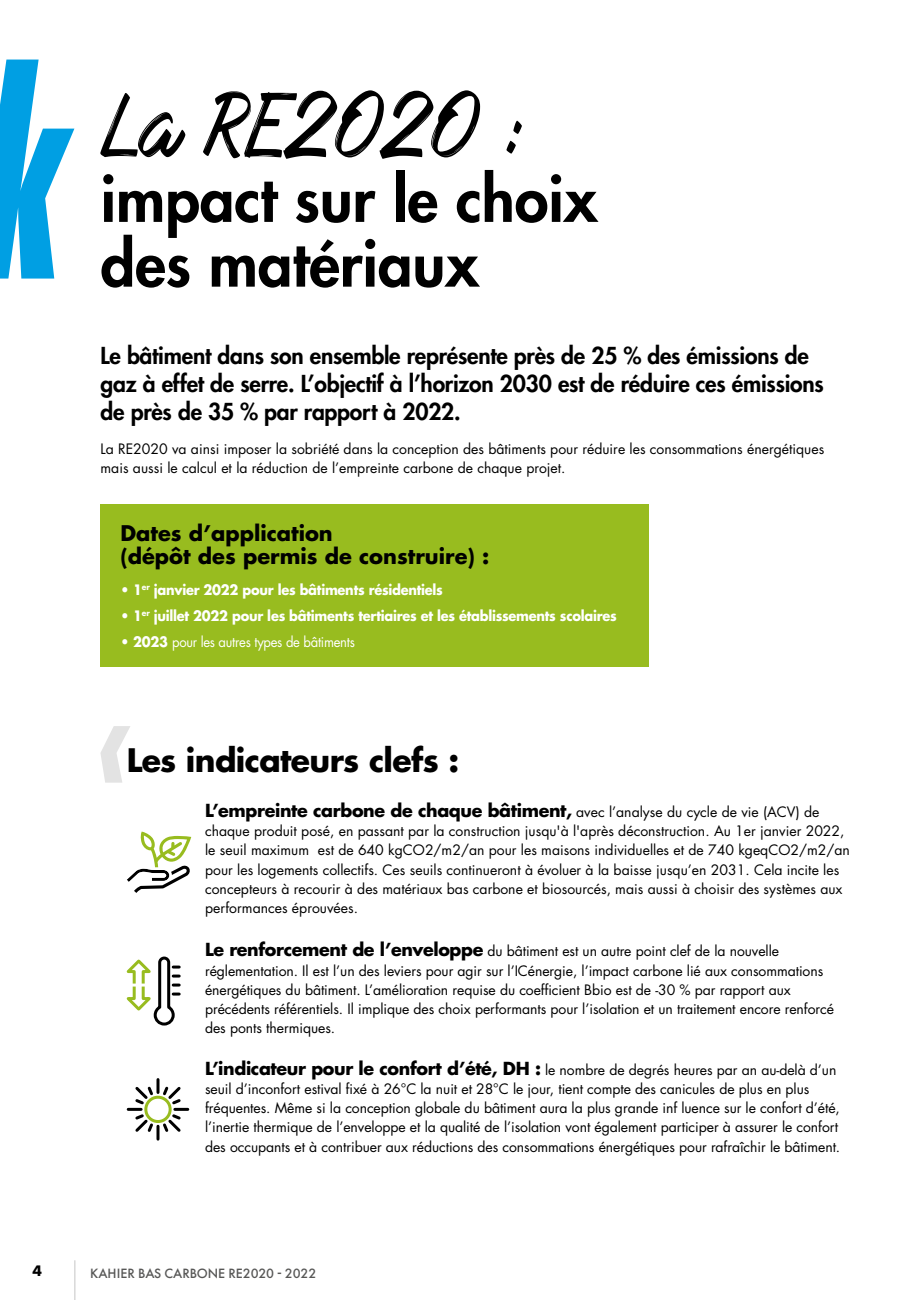
<style>
.page{position:relative;width:918px;height:1300px;background:#fff}
.page>*{position:absolute;margin:0;border:0;box-sizing:border-box;transform-origin:0 0}
.t1{font:80.5px "Mark My Words";color:#000;scale:.93 1}
.t2{font:800 61.25px/64.8px "Futura Std";color:#000}
.t3{font:700 31.5px "Futura Std";letter-spacing:-.02em;color:#000}
.t4{font:800 22.75px/28px "Futura Std";letter-spacing:-.01em;color:#000}
.t5{font:700 21px/22.8px "Futura Std";color:#000}
.t6{font:700 17.5px "Futura Std";letter-spacing:-.02em;color:#000}
.t7{font:14px/19.2px "Futura Std";letter-spacing:-.005em;color:#000}
.t8{font:700 14px "Futura Std";letter-spacing:-.02em;color:#fff;scale:.93 1}
.t9{font:14px "Futura Std";letter-spacing:-.02em;color:#fff;scale:.93 1}
.t10{font:500 14px "Futura PT";color:#575756}
.t11{font:700 14px "Futura Std";color:#000}
.s1{font-weight:700}
.s2{font-weight:400;font-size:14px}
.s3{font-weight:700;font-size:17.5px}
</style>
<div class="page">
<hr style="left:74px;top:1260px;width:1px;height:40px;background:#c6c6c6">
<svg style="left:0;top:60px;width:74px;height:218px"></svg>
<div style="left:101px;top:504px;width:548px;height:163px;background:#98bc1f"></div>
<svg style="left:100px;top:726px;width:30px;height:56px"></svg>
<svg style="left:127px;top:831px;width:64px;height:62px"></svg>
<svg style="left:126px;top:956px;width:55px;height:70px"></svg>
<svg style="left:126px;top:1078px;width:64px;height:63px"></svg>
<h1 class="t1" style="left:101px;top:82px;width:457px">La RE2020 :</h1>
<h2 class="t2" style="left:101px;top:167px;width:498px">impact sur le choix des matériaux</h2>
<h3 class="t4" style="left:101px;top:341px;width:725px">Le bâtiment dans son ensemble représente près de 25 % des émissions de gaz à effet de serre. L’objectif à l’horizon 2030 est de réduire ces émissions de près de 35 % par rapport à 2022.</h3>
<p class="t7" style="left:101px;top:439px;width:725px">La RE2020 va ainsi imposer la sobriété dans la conception des bâtiments pour réduire les consommations énergétiques mais aussi le calcul et la réduction de l’empreinte carbone de chaque projet.</p>
<h3 class="t5" style="left:120px;top:522px;width:370px">Dates d’application<br>(dépôt des permis de construire) :</h3>
<p class="t8" style="left:120px;top:580px;width:348px">• 1<sup>er</sup> janvier 2022 pour les bâtiments résidentiels</p>
<p class="t8" style="left:120px;top:606px;width:535px">• 1<sup>er</sup> juillet 2022 pour les bâtiments tertiaires et les établissements scolaires</p>
<p class="t9" style="left:120px;top:633px;width:254px"><span class="s1">• 2023</span> pour les autres types de bâtiments</p>
<h3 class="t3" style="left:127px;top:739px;width:334px">Les indicateurs clefs :</h3>
<p class="t6" style="left:205px;top:799px;width:616px">L’empreinte carbone de chaque bâtiment, <span class="s2">avec l’analyse du cycle de vie (ACV) de</span></p>
<p class="t7" style="left:205px;top:821px;width:646px">chaque produit posé, en passant par la construction jusqu'à l'après déconstruction. Au 1er janvier 2022, le seuil maximum est de 640 kgCO2/m2/an pour les maisons individuelles et de 740 kgeqCO2/m2/an pour les logements collectifs. Ces seuils continueront à évoluer à la baisse jusqu’en 2031. Cela incite les concepteurs à recourir à des matériaux bas carbone et biosourcés, mais aussi à choisir des systèmes aux performances éprouvées.</p>
<p class="t7" style="left:205px;top:941px;width:630px"><span class="s3">Le renforcement de l’enveloppe</span> du bâtiment est un autre point clef de la nouvelle réglementation. Il est l’un des leviers pour agir sur l’ICénergie, l’impact carbone lié aux consommations énergétiques du bâtiment. L’amélioration requise du coefficient Bbio est de -30 % par rapport aux précédents référentiels. Il implique des choix performants pour l’isolation et un traitement encore renforcé des ponts thermiques.</p>
<p class="t7" style="left:205px;top:1060px;width:637px"><span class="s3">L’indicateur pour le confort d’été, DH :</span> le nombre de degrés heures par an au-delà d’un seuil d’inconfort estival fixé à 26°C la nuit et 28°C le jour, tient compte des canicules de plus en plus fréquentes. Même si la conception globale du bâtiment aura la plus grande inf luence sur le confort d’été, l’inertie thermique de l’enveloppe et la qualité de l’isolation vont également participer à assurer le confort des occupants et à contribuer aux réductions des consommations énergétiques pour rafraîchir le bâtiment.</p>
<p class="t11" style="left:32px;top:1261px;width:11px">4</p>
<p class="t10" style="left:90px;top:1265px;width:228px">KAHIER BAS CARBONE RE2020 - 2022</p>
</div>
